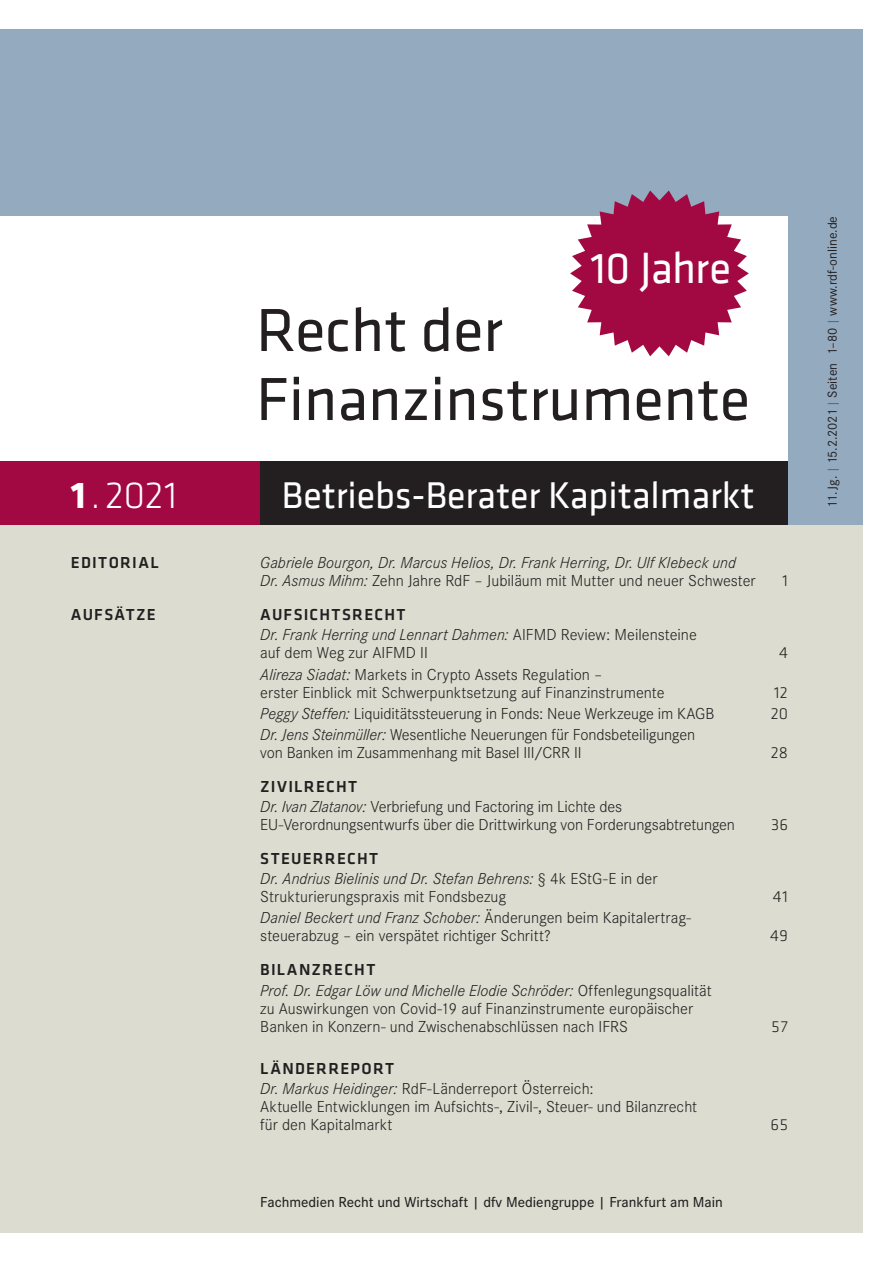
<style>
.page{position:relative;width:891px;height:1263px;background:#fff}
.page>*{position:absolute;margin:0;border:0;box-sizing:border-box;transform-origin:0 0}
.t1{font:63px/69px "Klavika";letter-spacing:-.005em;color:#231f20}
.t2{font:45px "Klavika";letter-spacing:-.02em;color:#fff}
.t3{font:300 39px "Klavika";color:#fff}
.t4{font:38.25px "Klavika";color:#fff}
.t5{font:300 16.5px/18px "Corporate S";color:#231f20}
.t6{font:italic 300 16.5px/18px "Corporate S";color:#231f20}
.t7{font:500 16.5px "Klavika";letter-spacing:.075em;color:#231f20}
.t8{font:300 16.5px "Klavika";letter-spacing:.03em;color:#231f20}
.t9{font:500 15px "Corporate S";color:#231f20}
.t10{font:13.5px "Corporate S";color:#231f20}
.s1{font-weight:700}
.s2{font-style:normal}
.s3{font-style:italic}
.s4{color:#466886}
</style>
<div class="page">
<div style="left:0;top:525px;width:862px;height:707px;background:#dcdcd0"></div>
<div style="left:0;top:29px;width:862px;height:496px;background:#93aabf"></div>
<div style="left:0;top:216px;width:787px;height:245px;background:#fff"></div>
<div style="left:0;top:461px;width:260px;height:64px;background:#a20841"></div>
<div style="left:260px;top:461px;width:527px;height:64px;background:#231f20"></div>
<svg style="left:570px;top:190px;width:178px;height:166px"></svg>
<h3 class="t3" style="left:71px;top:471px;width:108px"><span class="s1">1</span> . 2021</h3>
<p class="t7" style="left:71px;top:553px;width:89px">EDITORIAL</p>
<p class="t7" style="left:71px;top:605px;width:86px">AUFSÄTZE</p>
<h2 class="t2" style="left:590px;top:252px;width:142px">10 Jahre</h2>
<h1 class="t1" style="left:256px;top:301px;width:495px">Recht der<br>Finanzinstrumente</h1>
<h3 class="t4" style="left:281px;top:481px;width:474px">Betriebs-Berater Kapitalmarkt</h3>
<p class="t6" style="left:260px;top:555px;width:497px">Gabriele Bourgon, Dr. Marcus Helios, Dr. Frank Herring, Dr. Ulf Klebeck und<br>Dr. Asmus Mihm: <span class="s2">Zehn Jahre RdF – Jubiläum mit Mutter und neuer Schwester</span></p>
<p class="t7" style="left:260px;top:605px;width:147px">AUFSICHTSRECHT</p>
<p class="t5" style="left:260px;top:626px;width:438px"><span class="s3">Dr. Frank Herring und Lennart Dahmen:</span> AIFMD Review: Meilensteine auf dem Weg zur AIFMD II</p>
<p class="t5" style="left:260px;top:665px;width:406px"><span class="s3">Alireza Siadat:</span> Markets in Crypto Assets Regulation –<br>erster Einblick mit Schwerpunktsetzung auf Finanzinstrumente</p>
<p class="t8" style="left:782px;top:571px;width:7px">1</p>
<p class="t8" style="left:778px;top:643px;width:10px">4</p>
<p class="t8" style="left:774px;top:682px;width:15px">12</p>
<p class="t5" style="left:260px;top:704px;width:455px"><span class="s3">Peggy Steffen:</span> Liquiditätssteuerung in Fonds: Neue Werkzeuge im KAGB</p>
<p class="t8" style="left:770px;top:703px;width:19px">20</p>
<p class="t5" style="left:260px;top:725px;width:436px"><span class="s3">Dr. Jens Steinmüller:</span> Wesentliche Neuerungen für Fondsbeteiligungen von Banken im Zusammenhang mit Basel III/CRR II</p>
<p class="t8" style="left:770px;top:742px;width:19px">28</p>
<p class="t7" style="left:260px;top:776px;width:98px">ZIVILRECHT</p>
<p class="t5" style="left:260px;top:798px;width:476px"><span class="s3">Dr. Ivan Zlatanov:</span> Verbriefung und Factoring im Lichte des<br>EU-Verordnungsentwurfs über die Drittwirkung von Forderungsabtretungen</p>
<p class="t7" style="left:260px;top:848px;width:119px">STEUERRECHT</p>
<p class="t5" style="left:260px;top:870px;width:398px"><span class="s3">Dr. Andrius Bielinis und Dr. Stefan Behrens:</span> § 4k EStG-E in der<br>Strukturierungspraxis mit Fondsbezug</p>
<p class="t5" style="left:260px;top:909px;width:432px"><span class="s3">Daniel Beckert und Franz Schober:</span> Änderungen beim Kapitalertrag&shy;steuerabzug – ein verspätet richtiger Schritt?</p>
<p class="t7" style="left:260px;top:960px;width:117px">BILANZRECHT</p>
<p class="t5" style="left:260px;top:981px;width:453px"><span class="s3">Prof. Dr. Edgar Löw und Michelle Elodie Schröder:</span> Offenlegungsqualität zu Auswirkungen von Covid-19 auf Finanzinstrumente europäischer<br>Banken in Konzern- und Zwischenabschlüssen nach IFRS</p>
<p class="t7" style="left:260px;top:1058px;width:135px">LÄNDERREPORT</p>
<p class="t5" style="left:260px;top:1080px;width:438px"><span class="s3">Dr. Markus Heidinger:</span> RdF-Länderreport Österreich:<br>Aktuelle Entwicklungen im Aufsichts-, Zivil-, Steuer- und Bilanzrecht für den Kapitalmarkt</p>
<p class="t9" style="left:260px;top:1196px;width:464px">Fachmedien Recht und Wirtschaft | dfv Mediengruppe | Frankfurt am Main</p>
<p class="t8" style="left:771px;top:814px;width:18px">36</p>
<p class="t8" style="left:772px;top:887px;width:17px">41</p>
<p class="t8" style="left:769px;top:926px;width:19px">49</p>
<p class="t8" style="left:771px;top:1016px;width:18px">57</p>
<p class="t8" style="left:770px;top:1115px;width:19px">65</p>
<p class="t10" style="left:827px;top:508px;width:293px;rotate:-90deg">11. Jg. <span class="s4">|</span> 15.2.2021 <span class="s4">|</span> Seiten 1–80 <span class="s4">|</span> www.rdf-online.de</p>
</div>
